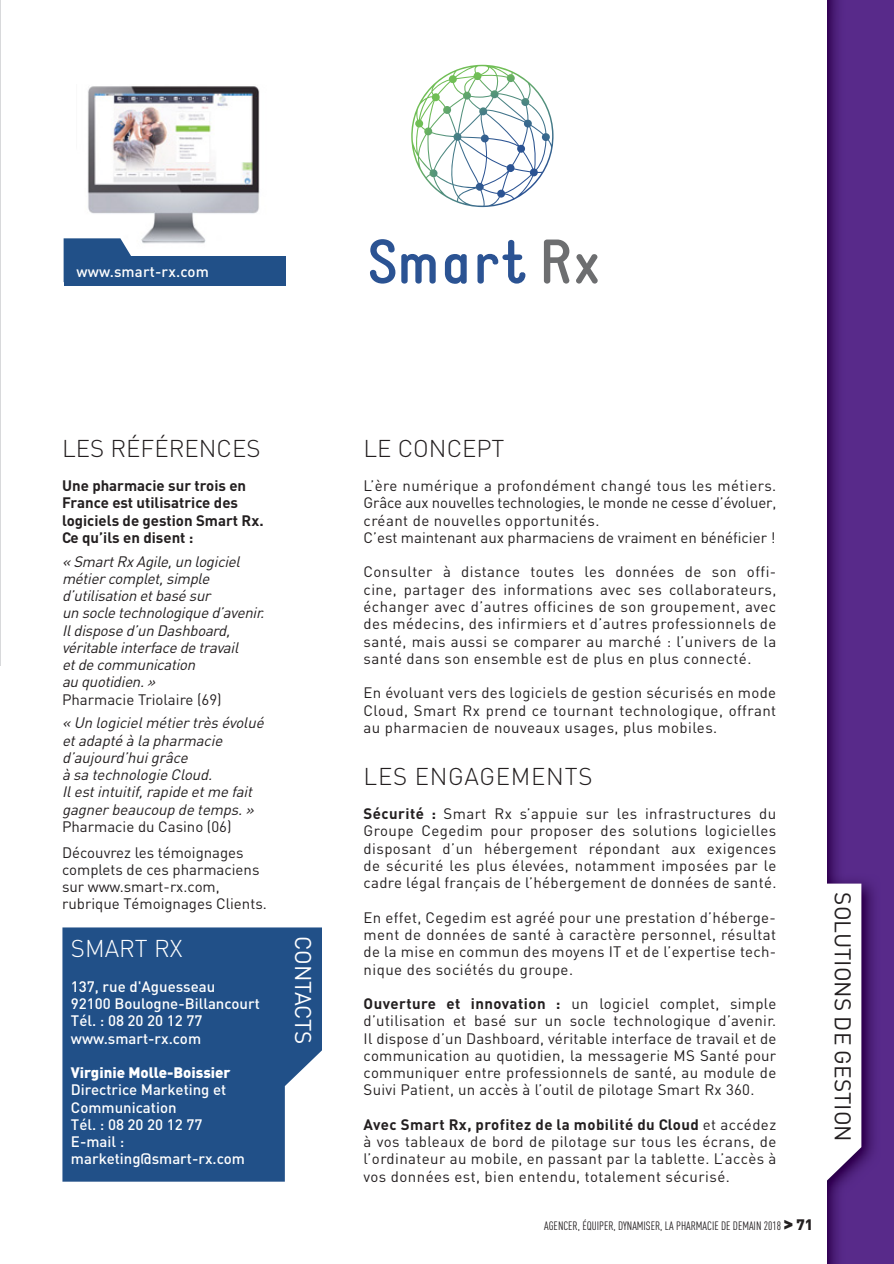
<style>
.page{position:relative;width:894px;height:1264px;background:#fff}
.page>*{position:absolute;margin:0;border:0;box-sizing:border-box;transform-origin:0 0}
.t1{font:300 24px "DIN";color:#231f20}
.t2{font:300 24px "DIN";letter-spacing:.03em;color:#231f20}
.t3{font:300 24px "DIN";color:#fff}
.t4{font:22.5px "DIN";color:#231f20}
.t5{font:22.5px "DIN";letter-spacing:-.01em;color:#fff}
.t6{font:15px/17.2px "DIN";letter-spacing:.02em;color:#231f20;text-align:justify}
.t7{font:italic 15px/17.2px "DIN";color:#231f20}
.t8{font:15px/17.2px "DIN";color:#231f20}
.t9{font:500 15px/17.2px "DIN";color:#fff}
.t10{font:700 15px/17.2px "DIN";color:#231f20}
.t11{font:900 15px "DIN";color:#fff}
.t12{font:12px "DIN Cond";color:#231f20}
.s1{font-style:inherit}
.s2{font-style:normal}
.s3{font-weight:700}
.s4{font-family:"DIN";font-weight:900;font-size:18px}
.s5{font-family:"DIN";font-weight:900;font-size:15px}
</style>
<div class="page">
<div style="left:820px;top:0;width:73px;height:1263px;background:#582a8a"></div>
<img style="left:861px;top:881px;width:13px;height:286px">
<svg style="left:826px;top:0;width:35px;height:1263px"></svg>
<div style="left:785px;top:0;width:41px;height:1263px;background:#fff"></div>
<div style="left:62px;top:927px;width:260px;height:254px;background:#215088"></div>
<svg style="left:285px;top:1043px;width:37px;height:138px"></svg>
<svg style="left:370px;top:239px;width:25px;height:44px"></svg>
<svg style="left:401px;top:254px;width:34px;height:29px"></svg>
<svg style="left:445px;top:254px;width:21px;height:30px"></svg>
<svg style="left:477px;top:240px;width:48px;height:43px"></svg>
<svg style="left:544px;top:239px;width:25px;height:44px"></svg>
<svg style="left:576px;top:254px;width:22px;height:29px"></svg>
<svg style="left:411px;top:65px;width:143px;height:142px"></svg>
<img style="left:87px;top:86px;width:173px;height:158px">
<svg style="left:64px;top:238px;width:67px;height:17px"></svg>
<div style="left:64px;top:255px;width:221px;height:30px;background:#215088"></div>
<hr style="left:0;top:0;width:1px;height:666px;background:#d8d9db">
<p class="t9" style="left:76px;top:264px;width:134px">www.smart-rx.com</p>
<h1 class="t1" style="left:62px;top:439px;width:200px">LES RÉFÉRENCES</h1>
<p class="t10" style="left:62px;top:479px;width:203px">Une pharmacie sur trois en<br>France est utilisatrice des logiciels de gestion Smart Rx.<br>Ce qu’ils en disent :</p>
<p class="t7" style="left:62px;top:554px;width:207px">« SmartRx Agile,un logiciel métiercomplet,simple d’utilisation etbasé sur<br>un socle technologique d’avenir.<br>Ildispose d’un Dashboard, véritable interface de travail etde communication<br>au quotidien.<span class="s1">»<br></span><span class="s2">Pharmacie Triolaire (69)</span></p>
<p class="t7" style="left:62px;top:716px;width:206px">« Un logicielmétier très évolué etadapté à la pharmacie d’aujourd’huigrâce<br>à sa technologie Cloud.<br>Ilestintuitif,rapide etme fait gagner beaucoup de temps.»</p>
<p class="t8" style="left:62px;top:815px;width:183px;line-height:25.8px">Pharmacie du Casino (06)<br>Découvrez les témoignages</p>
<p class="t8" style="left:62px;top:862px;width:206px">complets de ces pharmaciens sur www.smart-rx.com, rubrique Témoignages Clients.</p>
<h1 class="t3" style="left:71px;top:939px;width:113px">SMART RX</h1>
<p class="t9" style="left:71px;top:979px;width:190px">137, rue d'Aguesseau<br>92100 Boulogne-Billancourt<br>Tél. : 08 20 20 12 77 www.smart-rx.com</p>
<p class="t11" style="left:71px;top:1063px;width:161px">Virginie Molle-Boissier</p>
<p class="t9" style="left:71px;top:1082px;width:175px">Directrice Marketing et<br>Communication<br>Tél. : 08 20 20 12 77<br>E-mail : marketing@smart-rx.com</p>
<h2 class="t5" style="left:311px;top:935px;width:109px;rotate:90deg">CONTACTS</h2>
<h1 class="t1" style="left:363px;top:439px;width:142px">LE CONCEPT</h1>
<p class="t8" style="left:363px;top:479px;width:414px">L’ère numérique a profondément changé tous les métiers.<br>Grâce aux nouvelles technologies, le monde ne cesse d’évoluer, créant de nouvelles opportunités.<br>C’est maintenant aux pharmaciens de vraiment en bénéficier !</p>
<p class="t6" style="left:363px;top:565px;width:414px">Consulter à distance toutes les données de son offi&shy;cine, partager des informations avec ses collaborateurs, échanger avec d’autres officines de son groupement, avec des médecins, des infirmiers et d’autres professionnels de santé, mais aussi se comparer au marché : l’univers de la santé dans son ensemble est de plus en plus connecté.</p>
<p class="t6" style="left:363px;top:686px;width:414px">En évoluant vers des logiciels de gestion sécurisés en mode Cloud, Smart Rx prend ce tournant technologique, offrant au pharmacien de nouveaux usages, plus mobiles.</p>
<h1 class="t2" style="left:363px;top:767px;width:230px">LES ENGAGEMENTS</h1>
<p class="t6" style="left:363px;top:806px;width:414px"><span class="s3">Sécurité :</span> Smart Rx s’appuie sur les infrastructures du Groupe Cegedim pour proposer des solutions logicielles disposant d’un hébergement répondant aux exigences de sécurité les plus élevées, notamment imposées par le cadre légal français de l’hébergement de données de santé.</p>
<p class="t6" style="left:363px;top:910px;width:414px">En effet, Cegedim est agréé pour une prestation d’héberge&shy;ment de données de santé à caractère personnel, résultat de la mise en commun des moyens IT et de l’expertise tech&shy;nique des sociétés du groupe.</p>
<p class="t6" style="left:363px;top:996px;width:414px"><span class="s3">Ouverture et innovation :</span> un logiciel complet, simple d’utilisation et basé sur un socle technologique d’avenir.<br>Il dispose d’un Dashboard, véritable interface de travail et de communication au quotidien, la messagerie MS Santé pour communiquer entre professionnels de santé, au module de Suivi Patient, un accès à l’outil de pilotage Smart Rx 360.</p>
<p class="t6" style="left:363px;top:1117px;width:414px"><span class="s3">Avec Smart Rx, profitez de la mobilité du Cloud</span> et accédez à vos tableaux de bord de pilotage sur tous les écrans, de l’ordinateur au mobile, en passant par la tablette. L’accès à vos données est, bien entendu, totalement sécurisé.</p>
<p class="t12" style="left:544px;top:1220px;width:270px">AGENCER, ÉQUIPER, DYNAMISER, LA PHARMACIE DE DEMAIN 2018 <span class="s4">&gt;</span> <span class="s5">71</span></p>
<h2 class="t4" style="left:850px;top:892px;width:251px;rotate:90deg">SOLUTIONS DE GESTION</h2>
</div>
